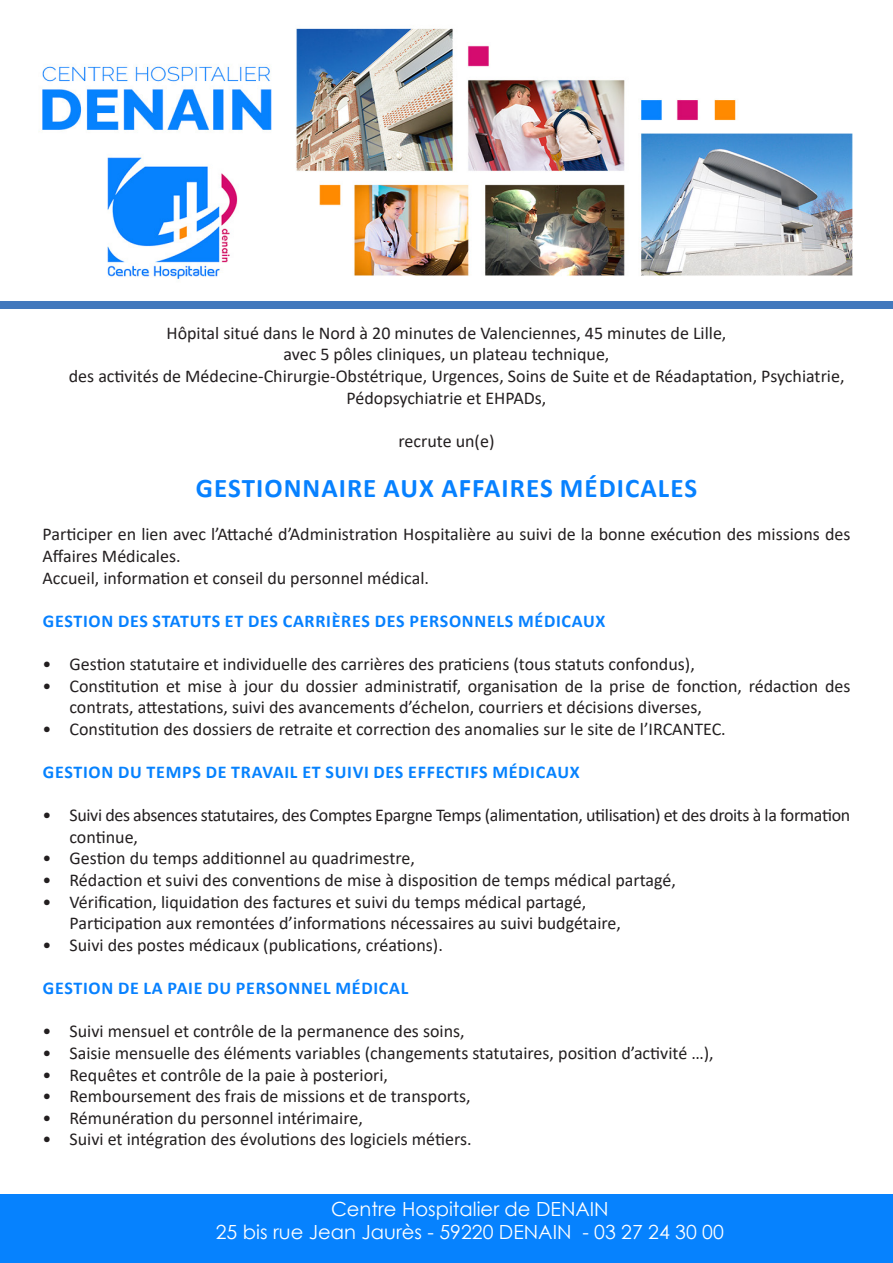
<style>
.page{position:relative;width:893px;height:1263px;background:#fff}
.page>*{position:absolute;margin:0;border:0;box-sizing:border-box;transform-origin:0 0}
.t1{font:700 27px "Calibri";letter-spacing:.04em;color:#0781ff}
.t2{font:19.5px "Century Gothic";color:#fff}
.t3{font:18px/21.6px "Calibri";color:#231f20}
.t4{font:18px/21.6px "Calibri";letter-spacing:-.02em;color:#231f20}
.t5{font:700 18px "Calibri";letter-spacing:.04em;color:#0781ff}
.t6{font:700 18px "Calibri";letter-spacing:.04em;color:#0682fe}
</style>
<div class="page">
<img style="left:39px;top:28px;width:814px;height:248px">
<img style="left:91px;top:145px;width:156px;height:134px">
<div style="left:0;top:301px;width:893px;height:7px;background:#4379bd"></div>
<div style="left:0;top:1195px;width:893px;height:68px;background:#0682fe"></div>
<p class="t3" style="left:166px;top:322px;width:561px">Hôpital situé dans le Nord à 20 minutes de Valenciennes, 45 minutes de Lille,</p>
<p class="t3" style="left:283px;top:343px;width:327px">avec 5 pôles cliniques, un plateau technique,</p>
<p class="t3" style="left:346px;top:365px;width:499px;text-indent:-278px">des activités de Médecine-Chirurgie-Obstétrique, Urgences, Soins de Suite et de Réadaptation, Psychiatrie,<br>Pédopsychiatrie et EHPADs,</p>
<p class="t3" style="left:398px;top:430px;width:97px">recrute un(e)</p>
<p class="t1" style="left:196px;top:469px;width:503px">GESTIONNAIRE AUX AFFAIRES MÉDICALES</p>
<p class="t3" style="left:43px;top:523px;width:809px">Participer en lien avec l’Attaché d’Administration Hospitalière au suivi de la bonne exécution des missions des<br>Affaires Médicales.</p>
<p class="t3" style="left:43px;top:566px;width:388px">Accueil, information et conseil du personnel médical.</p>
<p class="t5" style="left:43px;top:608px;width:564px">GESTION DES STATUTS ET DES CARRIÈRES DES PERSONNELS MÉDICAUX</p>
<p class="t3" style="left:43px;top:653px;width:654px">• Gestion statutaire et individuelle des carrières des praticiens (tous statuts confondus),</p>
<p class="t3" style="left:70px;top:674px;width:782px;text-indent:-27px">• Constitution et mise à jour du dossier administratif, organisation de la prise de fonction, rédaction des contrats, attestations, suivi des avancements d’échelon, courriers et décisions diverses,</p>
<p class="t3" style="left:43px;top:718px;width:685px">• Constitution des dossiers de retraite et correction des anomalies sur le site de l’IRCANTEC.</p>
<p class="t6" style="left:43px;top:759px;width:538px">GESTION DU TEMPS DE TRAVAIL ET SUIVI DES EFFECTIFS MÉDICAUX</p>
<p class="t4" style="left:70px;top:804px;width:782px;text-indent:-27px">• Suivi des absences statutaires, des Comptes Epargne Temps (alimentation, utilisation) et des droits à la formation continue,</p>
<p class="t3" style="left:43px;top:847px;width:374px">• Gestion du temps additionnel au quadrimestre,</p>
<p class="t3" style="left:43px;top:869px;width:635px">• Rédaction et suivi des conventions de mise à disposition de temps médical partagé,</p>
<p class="t3" style="left:43px;top:890px;width:545px">• Vérification, liquidation des factures et suivi du temps médical partagé,</p>
<p class="t3" style="left:70px;top:912px;width:553px">Participation aux remontées d’informations nécessaires au suivi budgétaire,</p>
<p class="t3" style="left:43px;top:934px;width:402px">• Suivi des postes médicaux (publications, créations).</p>
<p class="t5" style="left:43px;top:975px;width:367px">GESTION DE LA PAIE DU PERSONNEL MÉDICAL</p>
<p class="t3" style="left:43px;top:1020px;width:424px">• Suivi mensuel et contrôle de la permanence des soins,</p>
<p class="t3" style="left:43px;top:1042px;width:673px">• Saisie mensuelle des éléments variables (changements statutaires, position d’activité …),</p>
<p class="t3" style="left:43px;top:1063px;width:347px">• Requêtes et contrôle de la paie à posteriori,</p>
<p class="t3" style="left:43px;top:1085px;width:430px">• Remboursement des frais de missions et de transports,</p>
<p class="t3" style="left:43px;top:1106px;width:322px">• Rémunération du personnel intérimaire,</p>
<p class="t3" style="left:43px;top:1128px;width:431px">• Suivi et intégration des évolutions des logiciels métiers.</p>
<p class="t2" style="left:331px;top:1195px;width:279px">Centre Hospitalier de DENAIN</p>
<p class="t2" style="left:216px;top:1218px;width:510px">25 bis rue Jean Jaurès - 59220 DENAIN - 03 27 24 30 00</p>
</div>
